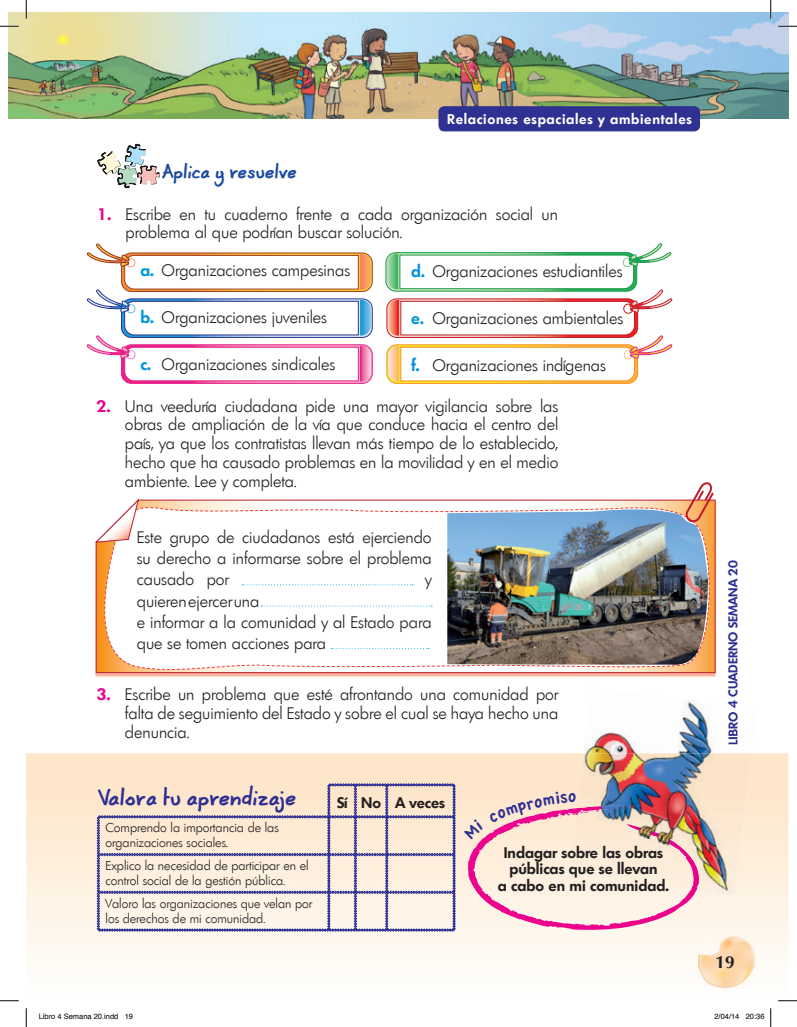
<style>
.page{position:relative;width:797px;height:1027px;background:#fff}
.page>*{position:absolute;margin:0;border:0;box-sizing:border-box;transform-origin:0 0}
.t1{font:17.5px "Coert Schrift Dik";color:#2e3092}
.t2{font:700 17.5px "Optima";color:#231f20}
.t3{font:300 16.25px/18.8px "Limerick";color:#231f20;text-align:justify}
.t4{font:600 15px/16.2px "Limerick";color:#231f20;text-align:center}
.t5{font:15px "Coert Schrift Dik";color:#1d4a9f}
.t6{font:600 13.75px "Limerick";letter-spacing:.05em;color:#fff}
.t7{font:300 12.5px/15px "Limerick";color:#231f20}
.t8{font:600 12.5px "Limerick";color:#2e3092}
.t9{font:7.5px "Helvetica";color:#000}
.s1{font-weight:600;color:#ed028c}
.s2{font-weight:600;color:#0095d9}
</style>
<div class="page">
<svg style="left:26px;top:753px;width:762px;height:265px"></svg>
<img style="left:698px;top:935px;width:57px;height:52px">
<img style="left:9px;top:12px;width:779px;height:106px">
<img style="left:586px;top:699px;width:152px;height:54px">
<img style="left:577px;top:753px;width:59px;height:38px">
<img style="left:728px;top:704px;width:9px;height:40px">
<img style="left:95px;top:493px;width:621px;height:184px">
<svg style="left:95px;top:502px;width:620px;height:173px"></svg>
<svg style="left:95px;top:499px;width:44px;height:43px"></svg>
<svg style="left:684px;top:482px;width:29px;height:41px"></svg>
<svg style="left:98px;top:144px;width:62px;height:44px"></svg>
<img style="left:447px;top:509px;width:261px;height:157px">
<div style="left:121px;top:344px;width:251px;height:40px;border:1px solid #e91b88;border-radius:10px"></div>
<svg style="left:87px;top:243px;width:285px;height:140px"></svg>
<div style="left:386px;top:344px;width:252px;height:40px;border:1px solid #f7931d;border-radius:10px"></div>
<svg style="left:386px;top:243px;width:286px;height:140px"></svg>
<div style="left:439px;top:107px;width:260px;height:24px;background:#2e3092;border-radius:5px"></div>
<div style="left:438px;top:106px;width:261px;height:25px;border:1px solid #2e3092;border-radius:5px"></div>
<svg style="left:97px;top:783px;width:358px;height:148px;background:#e9dbd3"></svg>
<svg style="left:242px;top:584px;width:171px;height:1px"></svg>
<svg style="left:261px;top:606px;width:171px;height:1px"></svg>
<svg style="left:331px;top:648px;width:98px;height:1px"></svg>
<svg style="left:0;top:25px;width:19px;height:2px"></svg>
<svg style="left:778px;top:25px;width:19px;height:2px"></svg>
<svg style="left:0;top:1000px;width:19px;height:1px"></svg>
<svg style="left:778px;top:1000px;width:19px;height:1px"></svg>
<svg style="left:25px;top:0;width:2px;height:19px"></svg>
<svg style="left:25px;top:1008px;width:2px;height:19px"></svg>
<svg style="left:770px;top:0;width:1px;height:19px"></svg>
<svg style="left:770px;top:1008px;width:1px;height:19px"></svg>
<svg style="left:39px;top:1013px;width:79px;height:5px"></svg>
<svg style="left:125px;top:1014px;width:8px;height:4px"></svg>
<svg style="left:714px;top:1014px;width:25px;height:4px"></svg>
<svg style="left:745px;top:1014px;width:19px;height:4px"></svg>
<svg style="left:464px;top:791px;width:237px;height:139px;background:#efcdc9"></svg>
<p class="t5" style="left:162px;top:164px;width:137px">Aplica y resuelve</p>
<p class="t6" style="left:447px;top:111px;width:246px">Relaciones espaciales y ambientales</p>
<p class="t3" style="left:125px;top:205px;width:434px;text-indent:-28px"><span class="s1">1.</span> Escribe en tu cuaderno frente a cada organización social un problema al que podrían buscar solución.</p>
<p class="t3" style="left:411px;top:262px;width:213px"><span class="s2">d.</span> Organizaciones estudiantiles</p>
<p class="t3" style="left:411px;top:309px;width:213px"><span class="s2">e.</span> Organizaciones ambientales</p>
<p class="t3" style="left:411px;top:356px;width:196px"><span class="s2">f.</span> Organizaciones indígenas</p>
<p class="t3" style="left:125px;top:396px;width:435px;text-indent:-28px"><span class="s1">2.</span> Una veeduría ciudadana pide una mayor vigilancia sobre las obras de ampliación de la vía que conduce hacia el centro del país, ya que los contratistas llevan más tiempo de lo establecido, hecho que ha causado problemas en la movilidad y en el medio ambiente. Lee y completa.</p>
<p class="t3" style="left:140px;top:261px;width:211px"><span class="s2">a.</span> Organizaciones campesinas</p>
<p class="t3" style="left:140px;top:308px;width:188px"><span class="s2">b.</span> Organizaciones juveniles</p>
<p class="t3" style="left:140px;top:355px;width:196px"><span class="s2">c.</span> Organizaciones sindicales</p>
<p class="t3" style="left:137px;top:526px;width:296px;line-height:21.2px">Este grupo de ciudadanos está ejerciendo su derecho a informarse sobre el problema causado por</p>
<p class="t3" style="left:425px;top:570px;width:8px">y</p>
<p class="t3" style="left:137px;top:590px;width:296px;line-height:21.2px;text-align:left">quieren ejercer una<br>e informar a la comunidad y al Estado para que se tomen acciones para</p>
<p class="t3" style="left:125px;top:685px;width:435px;text-indent:-28px"><span class="s1">3.</span> Escribe un problema que esté afrontando una comunidad por falta de seguimiento del Estado y sobre el cual se haya hecho una denuncia.</p>
<p class="t1" style="left:98px;top:788px;width:200px">Valora tu aprendizaje</p>
<p class="t7" style="left:105px;top:820px;width:175px">Comprendo la importancia de las organizaciones sociales.</p>
<p class="t7" style="left:105px;top:858px;width:205px">Explico la necesidad de participar en el control social de la gestión pública.</p>
<p class="t7" style="left:105px;top:896px;width:208px">Valoro las organizaciones que velan por los derechos de mi comunidad.</p>
<p class="t4" style="left:337px;top:795px;width:110px">Sí No A veces</p>
<p class="t4" style="left:498px;top:844px;width:172px">Indagar sobre las obras públicas que se llevan<br>a cabo en mi comunidad.</p>
<p class="t8" style="left:725px;top:745px;width:186px;rotate:-90deg">LIBRO 4 CUADERNO SEMANA 20</p>
<p class="t2" style="left:715px;top:952px;width:21px">19</p>
<p class="t9" style="left:39px;top:1011px;width:96px">Libro 4 Semana 20.indd 19</p>
<p class="t9" style="left:714px;top:1011px;width:52px">2/04/14 20:36</p>
</div>
